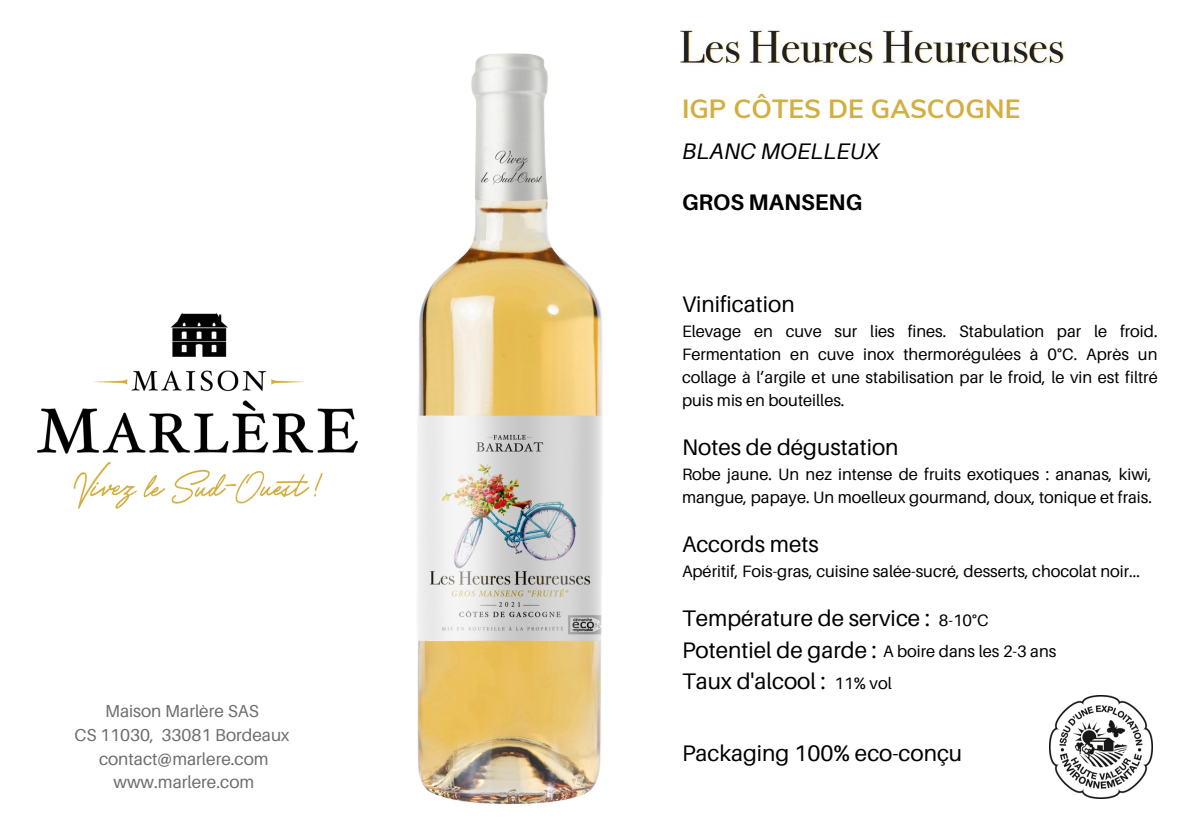
<style>
.page{position:relative;width:1187px;height:840px;background:#fff}
.page>*{position:absolute;margin:0;border:0;box-sizing:border-box;transform-origin:0 0}
.t1{font:700 26.25px "Muli";color:#d3af41}
.t2{font:22.5px "Aileron";color:#000}
.t3{font:italic 22.5px "Aileron";color:#000}
.t4{font:700 22.5px "Aileron";color:#000}
.t5{font:17.25px "Aileron";color:#6e6d6d}
.t6{font:16.5px/23.1px "Aileron";color:#000}
</style>
<div class="page">
<img style="left:38px;top:312px;width:320px;height:197px">
<img style="left:680px;top:30px;width:384px;height:34px">
<img style="left:1049px;top:696px;width:103px;height:103px">
<img style="left:417px;top:53px;width:186px;height:752px">
<p class="t5" style="left:105px;top:701px;width:155px">Maison Marlère SAS</p>
<p class="t5" style="left:74px;top:724px;width:217px">CS 11030, 33081 Bordeaux</p>
<p class="t5" style="left:99px;top:748px;width:171px">contact@marlere.com</p>
<p class="t5" style="left:113px;top:771px;width:142px">www.marlere.com</p>
<p class="t1" style="left:682px;top:92px;width:340px">IGP CÔTES DE GASCOGNE</p>
<p class="t3" style="left:682px;top:137px;width:199px">BLANC MOELLEUX</p>
<p class="t4" style="left:682px;top:188px;width:182px">GROS MANSENG</p>
<p class="t2" style="left:682px;top:290px;width:114px">Vinification</p>
<p class="t6" style="left:682px;top:319px;width:477px;text-align:justify">Elevage en cuve sur lies fines. Stabulation par le froid.<br>Fermentation en cuve inox thermorégulées à 0°C. Après un collage à l’argile et une stabilisation par le froid, le vin est filtré puis mis en bouteilles.</p>
<p class="t2" style="left:682px;top:433px;width:218px">Notes de dégustation</p>
<p class="t6" style="left:682px;top:462px;width:471px">Robe jaune. Un nez intense de fruits exotiques : ananas, kiwi, mangue, papaye. Un moelleux gourmand, doux, tonique et frais.</p>
<p class="t2" style="left:682px;top:530px;width:138px">Accords mets</p>
<p class="t6" style="left:682px;top:559px;width:460px">Apéritif, Fois-gras, cuisine salée-sucré, desserts, chocolat noir...</p>
<p class="t2" style="left:682px;top:604px;width:250px">Température de service :</p>
<p class="t2" style="left:682px;top:636px;width:196px">Potentiel de garde :</p>
<p class="t2" style="left:682px;top:667px;width:145px">Taux d'alcool :</p>
<p class="t6" style="left:939px;top:609px;width:51px">8-10°C</p>
<p class="t6" style="left:883px;top:639px;width:175px">A boire dans les 2-3 ans</p>
<p class="t6" style="left:835px;top:671px;width:59px">11% vol</p>
<p class="t2" style="left:682px;top:739px;width:282px">Packaging 100% eco-conçu</p>
</div>
